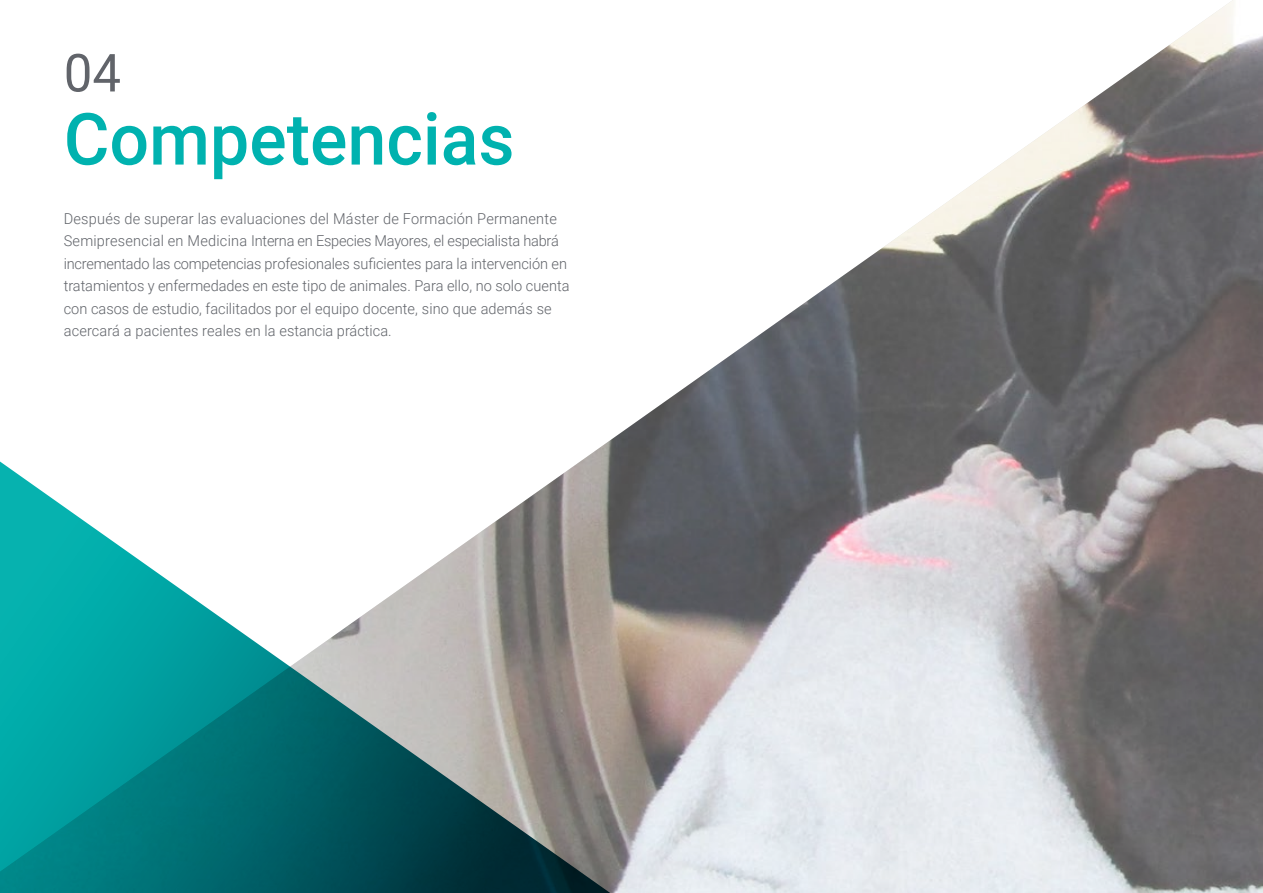
<style>
.page{position:relative;width:1263px;height:893px;background:#fff}
.page>*{position:absolute;margin:0;border:0;box-sizing:border-box;transform-origin:0 0}
.t1{font:500 72px "Roboto";color:#00b2af}
.t2{font:52.5px "Roboto";color:#61646a}
.t3{font:300 15px/22.5px "Roboto";color:#61646a}
</style>
<div class="page">
<img style="left:602px;top:0;width:661px;height:893px">
<svg style="left:0;top:446px;width:640px;height:447px"></svg>
<h2 class="t2" style="left:64px;top:36px;width:59px">04</h2>
<h1 class="t1" style="left:64px;top:89px;width:452px">Competencias</h1>
<p class="t3" style="left:64px;top:207px;width:507px">Después de superar las evaluaciones del Máster de Formación Permanente Semipresencial en Medicina Interna en Especies Mayores, el especialista habrá incrementado las competencias profesionales suficientes para la intervención en tratamientos y enfermedades en este tipo de animales. Para ello, no solo cuenta con casos de estudio, facilitados por el equipo docente, sino que además se acercará a pacientes reales en la estancia práctica.</p>
</div>
